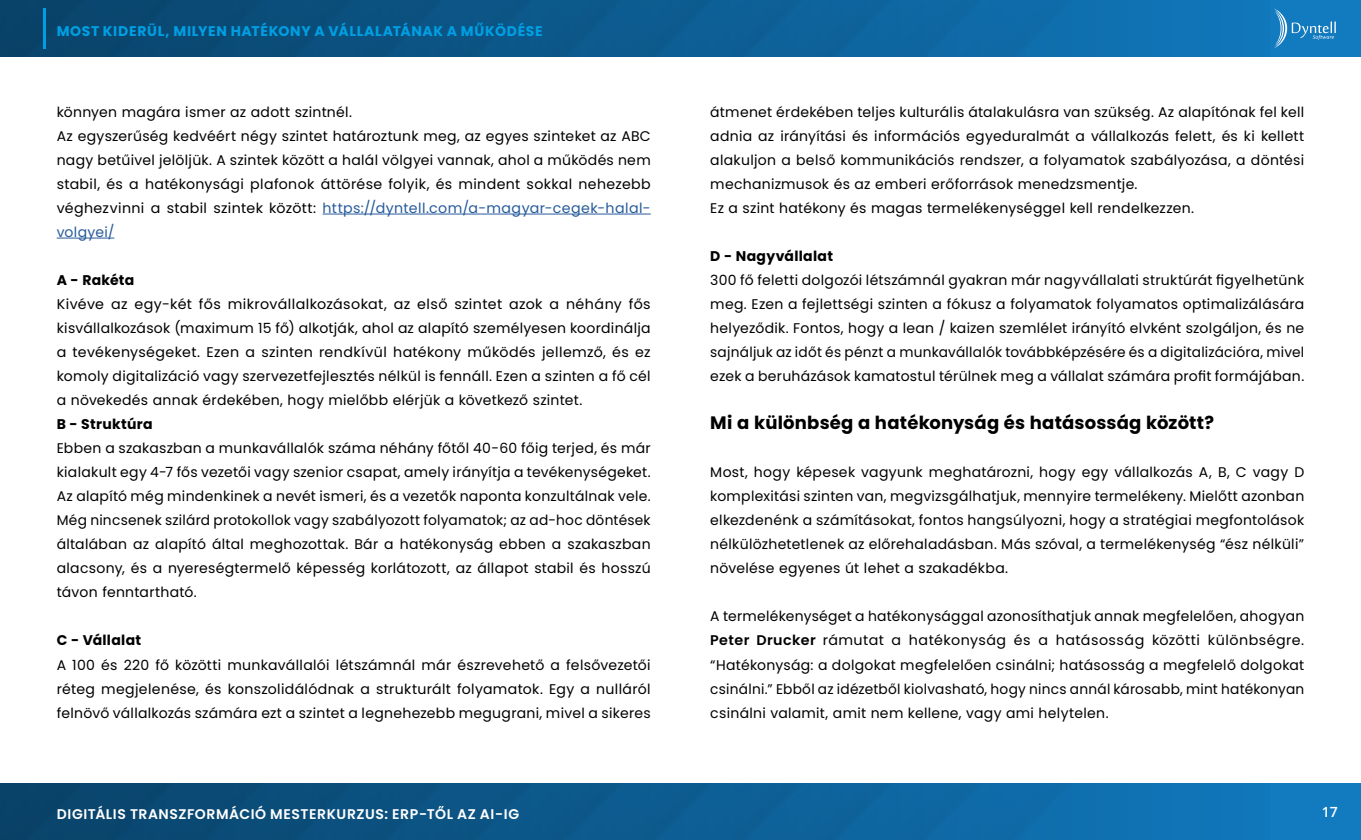
<style>
.page{position:relative;width:1361px;height:840px;background:#fff}
.page>*{position:absolute;margin:0;border:0;box-sizing:border-box;transform-origin:0 0}
.t1{font:700 18px "Poppins";letter-spacing:.01em;color:#000}
.t2{font:14px/24px "Poppins";letter-spacing:.02em;color:#000;text-align:justify}
.t3{font:600 14px "Poppins";letter-spacing:.04em;color:#fff}
.t4{font:700 14px "Poppins";letter-spacing:.045em;color:#009fe3}
.t5{font:700 14px "Poppins";letter-spacing:.02em;color:#000}
.t6{font:600 14px "Open Sans";color:#fff}
.s1{color:#275b9b}
.s2{font-weight:600}
</style>
<div class="page">
<div style="left:0;top:0;width:1361px;height:57px;background:linear-gradient(to right,#094166,#117bc0)"></div>
<div style="left:0;top:782px;width:1361px;height:57px;background:linear-gradient(to right,#094166,#117bc0)"></div>
<svg style="left:1273px;top:8px;width:62px;height:40px;background:#2d89c6"></svg>
<hr style="left:322px;top:213px;width:329px;height:1px;background:#275b9b">
<hr style="left:57px;top:237px;width:57px;height:1px;background:#275b9b">
<hr style="left:43px;top:8px;width:3px;height:41px;background:#009fe3">
<p class="t4" style="left:57px;top:23px;width:488px">MOST KIDERÜL, MILYEN HATÉKONY A VÁLLALATÁNAK A MŰKÖDÉSE</p>
<p class="t2" style="left:57px;top:100px;width:595px;text-align:left">könnyen magára ismer az adott szintnél.<br>Az egyszerűség kedvéért négy szintet határoztunk meg, az egyes szinteket az ABC nagy betűivel jelöljük. A szintek között a halál völgyei vannak, ahol a működés nem stabil, és a hatékonysági plafonok áttörése folyik, és mindent sokkal nehezebb véghezvinni a stabil szintek között: <span class="s1">https://dyntell.com/a-magyar-cegek-halal&shy;volgyei/</span></p>
<p class="t5" style="left:57px;top:272px;width:79px">A - Rakéta</p>
<p class="t2" style="left:57px;top:292px;width:595px">Kivéve az egy-két fős mikrovállalkozásokat, az első szintet azok a néhány fős kisvállalkozások (maximum 15 fő) alkotják, ahol az alapító személyesen koordinálja a tevékenységeket. Ezen a szinten rendkívül hatékony működés jellemző, és ez komoly digitalizáció vagy szervezetfejlesztés nélkül is fennáll. Ezen a szinten a fő cél a növekedés annak érdekében, hogy mielőbb elérjük a következő szintet.</p>
<p class="t5" style="left:57px;top:416px;width:97px">B - Struktúra</p>
<p class="t2" style="left:57px;top:436px;width:595px">Ebben a szakaszban a munkavállalók száma néhány főtől 40-60 főig terjed, és már kialakult egy 4-7 fős vezetői vagy szenior csapat, amely irányítja a tevékenységeket.<br>Az alapító még mindenkinek a nevét ismeri, és a vezetők naponta konzultálnak vele.<br>Még nincsenek szilárd protokollok vagy szabályozott folyamatok; az ad-hoc döntések általában az alapító által meghozottak. Bár a hatékonyság ebben a szakaszban alacsony, és a nyereségtermelő képesség korlátozott, az állapot stabil és hosszú távon fenntartható.</p>
<p class="t5" style="left:57px;top:632px;width:86px">C - Vállalat</p>
<p class="t2" style="left:57px;top:652px;width:595px">A 100 és 220 fő közötti munkavállalói létszámnál már észrevehető a felsővezetői réteg megjelenése, és konszolidálódnak a strukturált folyamatok. Egy a nulláról felnövő vállalkozás számára ezt a szintet a legnehezebb megugrani, mivel a sikeres</p>
<p class="t2" style="left:710px;top:100px;width:595px;text-align:left">átmenet érdekében teljes kulturális átalakulásra van szükség. Az alapítónak fel kell adnia az irányítási és információs egyeduralmát a vállalkozás felett, és ki kellett alakuljon a belső kommunikációs rendszer, a folyamatok szabályozása, a döntési mechanizmusok és az emberi erőforrások menedzsmentje.<br>Ez a szint hatékony és magas termelékenységgel kell rendelkezzen.</p>
<p class="t5" style="left:710px;top:248px;width:124px">D - Nagyvállalat</p>
<p class="t2" style="left:710px;top:268px;width:595px">300 fő feletti dolgozói létszámnál gyakran már nagyvállalati struktúrát figyelhetünk meg. Ezen a fejlettségi szinten a fókusz a folyamatok folyamatos optimalizálására helyeződik. Fontos, hogy a lean / kaizen szemlélet irányító elvként szolgáljon, és ne sajnáljuk az időt és pénzt a munkavállalók továbbképzésére és a digitalizációra, mivel ezek a beruházások kamatostul térülnek meg a vállalat számára profit formájában.</p>
<p class="t1" style="left:710px;top:412px;width:505px">Mi a különbség a hatékonyság és hatásosság között?</p>
<p class="t2" style="left:710px;top:460px;width:595px">Most, hogy képesek vagyunk meghatározni, hogy egy vállalkozás A, B, C vagy D komplexitási szinten van, megvizsgálhatjuk, mennyire termelékeny. Mielőtt azonban elkezdenénk a számításokat, fontos hangsúlyozni, hogy a stratégiai megfontolások nélkülözhetetlenek az előrehaladásban. Más szóval, a termelékenység “ész nélküli” növelése egyenes út lehet a szakadékba.</p>
<p class="t2" style="left:710px;top:604px;width:595px">A termelékenységet a hatékonysággal azonosíthatjuk annak megfelelően, ahogyan <span class="s2">Peter Drucker</span> rámutat a hatékonyság és a hatásosság közötti különbségre. “Hatékonyság: a dolgokat megfelelően csinálni; hatásosság a megfelelő dolgokat csinálni.” Ebből az idézetből kiolvasható, hogy nincs annál károsabb, mint hatékonyan csinálni valamit, amit nem kellene, vagy ami helytelen.</p>
<p class="t3" style="left:57px;top:805px;width:464px">DIGITÁLIS TRANSZFORMÁCIÓ MESTERKURZUS: ERP-TŐL AZ AI-IG</p>
<p class="t6" style="left:1321px;top:801px;width:17px">17</p>
</div>
